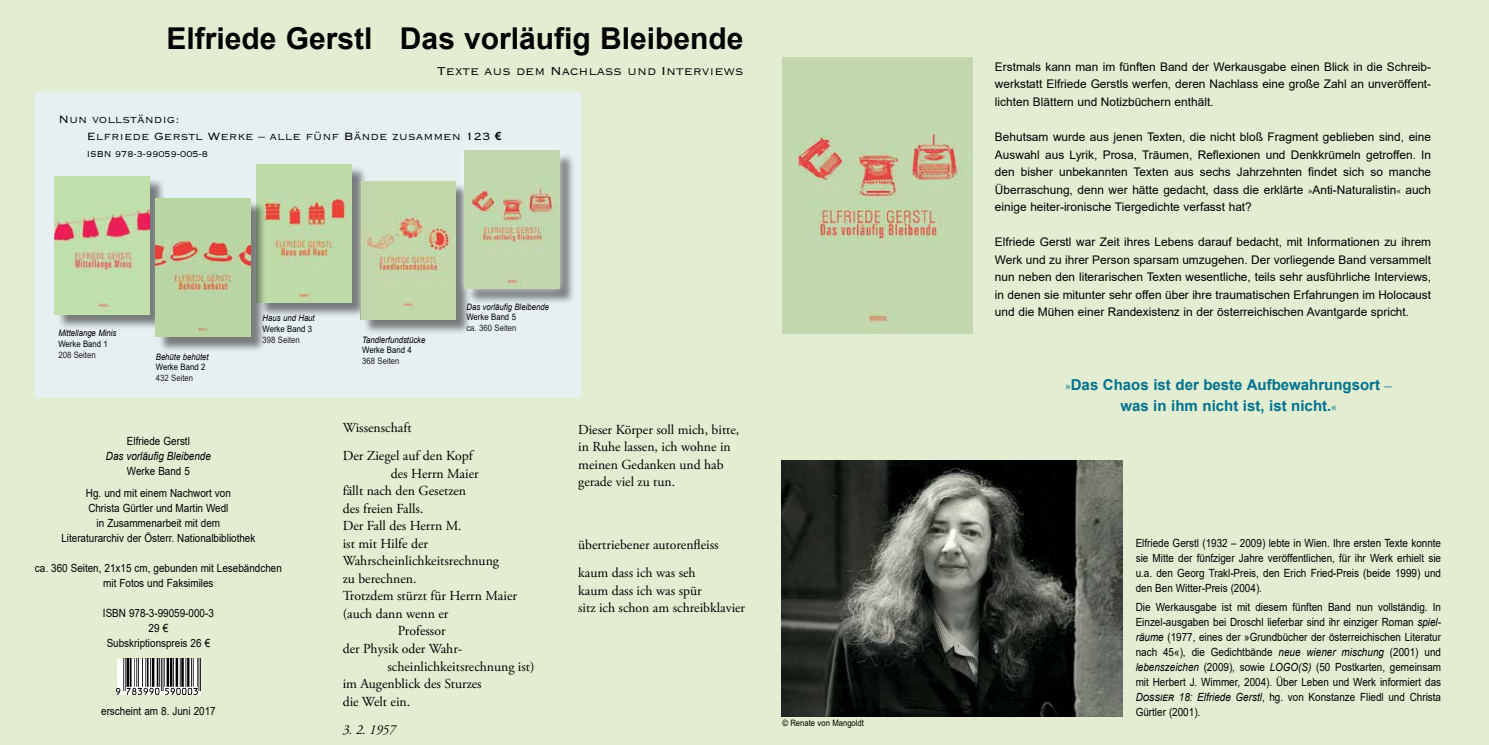
<style>
.page{position:relative;width:1489px;height:745px;background:#fff}
.page>*{position:absolute;margin:0;border:0;box-sizing:border-box;transform-origin:0 0}
.t1{font:700 30px "Arial";color:#000}
.t2{font:700 15px/21.2px "Arial";color:#00728f;text-align:center}
.t3{font:15px "Copperplate Thirty Two BC";color:#000}
.t4{font:13.75px/17.5px "Adobe Garamond Pro";color:#000}
.t5{font:13.75px/16.6px "Copperplate Thirty Two BC";color:#000}
.t6{font:italic 13.75px "Adobe Garamond Pro";color:#000;scale:.95 1}
.t7{font:11.88px/17.5px "Arial";color:#000;text-align:justify}
.t8{font:11.25px/15px "Arial";color:#000;text-align:center;scale:.88 1}
.t9{font:italic 11.25px "Arial";color:#000;scale:.88 1}
.t10{font:11.25px "Copperplate Thirty Two BC";color:#000;scale:.89 1}
.t11{font:italic 8.88px "Arial";color:#000;scale:.88 1}
.t12{font:8.88px "Arial";color:#000;scale:.88 1}
.t13{font:8.88px "Arial";color:#231f20;scale:.88 1}
.t14{font:8.75px "Arial";color:#000;scale:.88 1}
.s1{font-family:"Adobe Garamond Pro"}
.s2{font-family:"Arial";font-weight:700;font-size:11.25px}
.s3{font-family:"Adobe Garamond Pro";font-weight:400}
.s4{font-style:italic}
</style>
<div class="page">
<div style="left:0;top:0;width:1488px;height:744px;background:#e2edd1"></div>
<img style="left:117px;top:658px;width:83px;height:36px">
<img style="left:781px;top:460px;width:341px;height:255px">
<img style="left:782px;top:58px;width:190px;height:275px">
<div style="left:35px;top:92px;width:545px;height:306px;background:#e6f0f1"></div>
<div style="left:56px;top:178px;width:109px;height:152px;background:#000;opacity:.48"></div>
<img style="left:55px;top:176px;width:95px;height:138px">
<div style="left:259px;top:166px;width:108px;height:151px;background:#000;opacity:.48"></div>
<img style="left:257px;top:164px;width:95px;height:138px">
<div style="left:363px;top:183px;width:108px;height:151px;background:#000;opacity:.48"></div>
<img style="left:361px;top:181px;width:95px;height:138px">
<div style="left:157px;top:200px;width:109px;height:152px;background:#000;opacity:.48"></div>
<img style="left:155px;top:199px;width:95px;height:138px">
<div style="left:466px;top:152px;width:109px;height:152px;background:#000;opacity:.48"></div>
<div style="left:456px;top:142px;width:111px;height:154px;background:#fff;opacity:.75"></div>
<img style="left:464px;top:151px;width:95px;height:137px">
<h1 class="t1" style="left:166px;top:18px;width:578px">Elfriede Gerstl Das vorläufig Bleibende</h1>
<h2 class="t3" style="left:436px;top:63px;width:308px">Texte aus dem Nachlass und Interviews</h2>
<p class="t5" style="left:87px;top:111px;width:416px;text-indent:-28px">Nun vollständig:<br>Elfriede Gerstl Werke <span class="s1">–</span> alle fünf Bände zusammen 123 <span class="s2">€</span></p>
<p class="t10" style="left:87px;top:148px;width:138px">ISBN 978-3-99059-005-8</p>
<p class="t11" style="left:58px;top:327px;width:68px">Mittellange Minis</p>
<p class="t12" style="left:58px;top:337px;width:58px">Werke Band 1</p>
<p class="t13" style="left:58px;top:348px;width:44px">208 Seiten</p>
<p class="t11" style="left:156px;top:350px;width:62px">Behüte behütet</p>
<p class="t12" style="left:156px;top:361px;width:58px">Werke Band 2</p>
<p class="t13" style="left:156px;top:371px;width:44px">432 Seiten</p>
<p class="t11" style="left:262px;top:312px;width:61px">Haus und Haut</p>
<p class="t12" style="left:262px;top:322px;width:58px">Werke Band 3</p>
<p class="t13" style="left:262px;top:333px;width:44px">398 Seiten</p>
<p class="t8" style="left:127px;top:433px;width:73px">Elfriede Gerstl</p>
<p class="t9" style="left:106px;top:448px;width:121px">Das vorläufig Bleibende</p>
<p class="t8" style="left:86px;top:459px;width:166px;line-height:22.1px">Werke Band 5<br>Hg. und mit einem Nachwort von</p>
<p class="t8" style="left:61px;top:500px;width:222px">Christa Gürtler und Martin Wedl<br>in Zusammenarbeit mit dem<br>Literaturarchiv der Österr. Nationalbibliothek</p>
<p class="t8" style="left:35px;top:560px;width:282px">ca. 360 Seiten, 21x15 cm, gebunden mit Lesebändchen mit Fotos und Faksimiles</p>
<p class="t8" style="left:103px;top:605px;width:128px">ISBN 978-3-99059-000-3<br>29 €<br>Subskriptionspreis 26 €</p>
<p class="t8" style="left:101px;top:703px;width:132px">erscheint am 8. Juni 2017</p>
<p class="t11" style="left:362px;top:334px;width:73px">Tandlerfundstücke</p>
<p class="t12" style="left:362px;top:344px;width:58px">Werke Band 4</p>
<p class="t13" style="left:362px;top:354px;width:44px">368 Seiten</p>
<p class="t11" style="left:466px;top:301px;width:95px">Das vorläufig Bleibende</p>
<p class="t12" style="left:466px;top:311px;width:58px">Werke Band 5</p>
<p class="t13" style="left:466px;top:322px;width:58px">ca. 360 Seiten</p>
<p class="t4" style="left:343px;top:414px;width:131px;line-height:28.1px">Wissenschaft<br>Der Ziegel auf den Kopf</p>
<p class="t4" style="left:391px;top:465px;width:89px">des Herrn Maier</p>
<p class="t4" style="left:343px;top:482px;width:125px">fällt nach den Gesetzen</p>
<p class="t4" style="left:343px;top:500px;width:82px">des freien Falls.</p>
<p class="t4" style="left:343px;top:517px;width:120px">Der Fall des Herrn M.</p>
<p class="t4" style="left:343px;top:535px;width:87px">ist mit Hilfe der</p>
<p class="t4" style="left:343px;top:552px;width:158px">Wahrscheinlichkeitsrechnung</p>
<p class="t4" style="left:343px;top:570px;width:75px">zu berechnen.</p>
<p class="t4" style="left:343px;top:587px;width:176px">Trotzdem stürzt für Herrn Maier</p>
<p class="t4" style="left:343px;top:605px;width:107px">(auch dann wenn er</p>
<p class="t4" style="left:398px;top:622px;width:49px">Professor</p>
<p class="t4" style="left:343px;top:640px;width:121px">der Physik oder Wahr-</p>
<p class="t4" style="left:387px;top:657px;width:149px">scheinlichkeitsrechnung ist)</p>
<p class="t4" style="left:343px;top:675px;width:140px">im Augenblick des Sturzes</p>
<p class="t4" style="left:343px;top:692px;width:69px">die Welt ein.</p>
<p class="t6" style="left:343px;top:720px;width:57px">3. 2. 1957</p>
<p class="t4" style="left:578px;top:421px;width:163px">Dieser Körper soll mich, bitte, in Ruhe lassen, ich wohne in meinen Gedanken und hab gerade viel zu tun.</p>
<p class="t4" style="left:578px;top:531px;width:142px;line-height:28.1px">übertriebener autorenfleiss kaum dass ich was seh</p>
<p class="t4" style="left:578px;top:582px;width:168px">kaum dass ich was spür<br>sitz ich schon am schreibklavier</p>
<p class="t14" style="left:782px;top:716px;width:94px">© Renate von Mangoldt</p>
<p class="t7" style="left:994px;top:58px;width:437px">Erstmals kann man im fünften Band der Werkausgabe einen Blick in die Schreib&shy;werkstatt Elfriede Gerstls werfen, deren Nachlass eine große Zahl an unveröffent&shy;lichten Blättern und Notizbüchern enthält.</p>
<p class="t7" style="left:994px;top:128px;width:437px">Behutsam wurde aus jenen Texten, die nicht bloß Fragment geblieben sind, eine Auswahl aus Lyrik, Prosa, Träumen, Reflexionen und Denkkrümeln getroffen. In den bisher unbekannten Texten aus sechs Jahrzehnten findet sich so manche Überraschung, denn wer hätte gedacht, dass die erklärte <span class="s1">»</span>Anti-Naturalistin<span class="s1">«</span> auch einige heiter-ironische Tiergedichte verfasst hat?</p>
<p class="t7" style="left:994px;top:233px;width:437px">Elfriede Gerstl war Zeit ihres Lebens darauf bedacht, mit Informationen zu ihrem Werk und zu ihrer Person sparsam umzugehen. Der vorliegende Band versammelt nun neben den literarischen Texten wesentliche, teils sehr ausführliche Interviews, in denen sie mitunter sehr offen über ihre traumatischen Erfahrungen im Holocaust und die Mühen einer Randexistenz in der österreichischen Avantgarde spricht.</p>
<h2 class="t2" style="left:1065px;top:374px;width:328px"><span class="s3">»</span>Das Chaos ist der beste Aufbewahrungsort <span class="s3">– </span>was in ihm nicht ist, ist nicht.<span class="s3">«</span></h2>
<p class="t8" style="left:1135px;top:535px;width:348px;text-align:justify">Elfriede Gerstl (1932 – 2009) lebte in Wien. Ihre ersten Texte konnte sie Mitte der fünfziger Jahre veröffentlichen, für ihr Werk erhielt sie u.a. den Georg Trakl-Preis, den Erich Fried-Preis (beide 1999) und den Ben Witter-Preis (2004).</p>
<p class="t8" style="left:1135px;top:599px;width:348px;text-align:justify">Die Werkausgabe ist mit diesem fünften Band nun vollständig. In Einzel-ausgaben bei Droschl lieferbar sind ihr einziger Roman <span class="s4">spiel&shy;räume</span> (1977, eines der »Grundbücher der österreichischen Literatur nach 45«), die Gedichtbände <span class="s4">neue wiener mischung</span> (2001) und <span class="s4">lebenszeichen</span> (2009), sowie <span class="s4">LOGO(S)</span> (50 Postkarten, gemeinsam mit Herbert J. Wimmer, 2004). Über Leben und Werk informiert das <span class="s4">Dossier 18: Elfriede Gerstl</span>, hg. von Konstanze Fliedl und Christa Gürtler (2001).</p>
</div>
